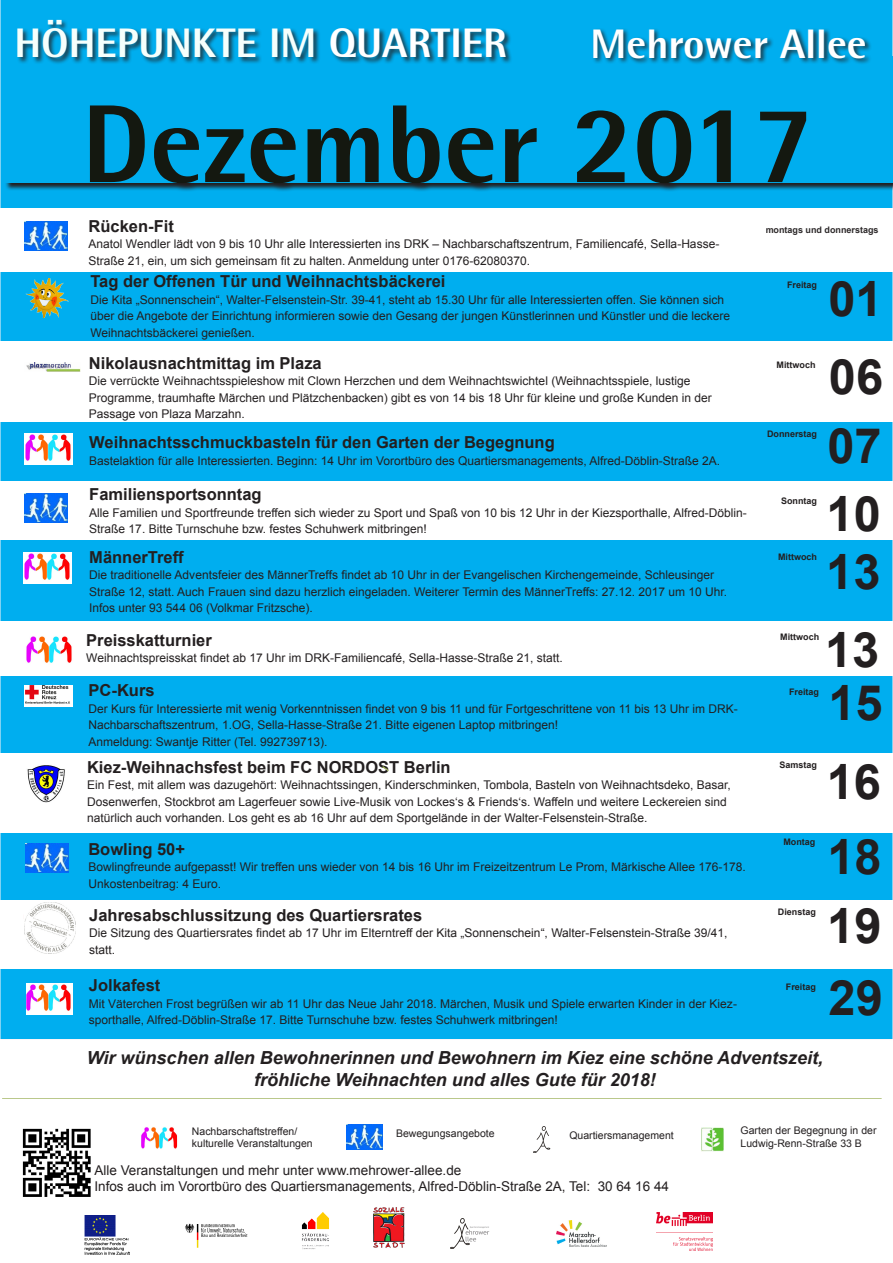
<style>
.page{position:relative;width:893px;height:1263px;background:#fff}
.page>*{position:absolute;margin:0;border:0;box-sizing:border-box;transform-origin:0 0}
.t1{font:111px "Rotis 75 TT";color:#141810}
.t2{font:700 48.75px "Arial";color:#231f20}
.t3{font:41.25px "Rotis 75 TT";color:#f5fffc}
.t4{font:41.25px "Rotis 75 TT";color:#fff}
.t5{font:italic 700 18px "Arial";color:#231f20}
.t6{font:700 16.5px "Arial";color:#231f20}
.t7{font:13.5px "Arial";color:#231f20}
.t8{font:12px/16.5px "Arial";color:#231f20}
.t9{font:10.5px "Arial";color:#231f20}
.t10{font:700 9px "Arial";color:#231f20}
.s1{color:#fff}
</style>
<div class="page">
<div style="left:0;top:0;width:893px;height:1039px;background:#00aeef"></div>
<hr style="left:2px;top:1098px;width:880px;height:1px;background:#94aa4c">
<img style="left:451px;top:1218px;width:38px;height:30px">
<div style="left:0;top:208px;width:893px;height:64px;background:#fff"></div>
<div style="left:0;top:341px;width:893px;height:80px;background:#fff"></div>
<div style="left:0;top:482px;width:893px;height:58px;background:#fff"></div>
<div style="left:0;top:621px;width:893px;height:54px;background:#fff"></div>
<div style="left:0;top:753px;width:893px;height:79px;background:#fff"></div>
<div style="left:0;top:900px;width:893px;height:68px;background:#fff"></div>
<svg style="left:5px;top:182px;width:888px;height:10px"></svg>
<div style="left:4px;top:56px;width:889px;height:126px;background:#00aeef"></div>
<img style="left:22px;top:1128px;width:69px;height:69px">
<div style="left:16px;top:19px;width:497px;height:45px;background:#231f20;opacity:.75"></div>
<img style="left:373px;top:1207px;width:32px;height:41px">
<img style="left:301px;top:1212px;width:29px;height:37px">
<div style="left:592px;top:28px;width:280px;height:37px;background:#231f20;opacity:.75"></div>
<img style="left:185px;top:1223px;width:63px;height:25px">
<img style="left:84px;top:1215px;width:45px;height:40px">
<img style="left:657px;top:1213px;width:55px;height:37px">
<div style="left:814px;top:553px;width:66px;height:51px;background:#00aeef"></div>
<img style="left:556px;top:1221px;width:50px;height:25px">
<img style="left:24px;top:433px;width:48px;height:31px">
<img style="left:24px;top:552px;width:48px;height:31px">
<img style="left:26px;top:636px;width:46px;height:27px">
<img style="left:26px;top:983px;width:47px;height:31px">
<img style="left:27px;top:765px;width:38px;height:38px">
<img style="left:141px;top:1127px;width:37px;height:22px">
<img style="left:346px;top:1125px;width:36px;height:24px">
<img style="left:701px;top:1127px;width:22px;height:24px">
<img style="left:533px;top:1127px;width:18px;height:25px">
<img style="left:25px;top:278px;width:44px;height:40px">
<img style="left:24px;top:221px;width:44px;height:30px">
<img style="left:24px;top:494px;width:44px;height:29px">
<img style="left:25px;top:843px;width:44px;height:29px">
<img style="left:25px;top:686px;width:48px;height:21px">
<img style="left:26px;top:363px;width:55px;height:8px">
<svg style="left:382px;top:766px;width:7px;height:6px"></svg>
<img style="left:24px;top:902px;width:51px;height:51px">
<p class="t3" style="left:15px;top:17px;width:494px">HÖHEPUNKTE IM <span class="s1">QUARTIER</span></p>
<p class="t4" style="left:591px;top:17px;width:278px">Mehrower Allee</p>
<p class="t1" style="left:82px;top:74px;width:734px">Dezember 2017</p>
<p class="t6" style="left:89px;top:214px;width:87px">Rücken-Fit</p>
<p class="t8" style="left:89px;top:236px;width:632px">Anatol Wendler lädt von 9 bis 10 Uhr alle Interessierten ins DRK – Nachbarschaftszentrum, Familiencafé, Sella-Hasse-</p>
<p class="t8" style="left:89px;top:252px;width:443px">Straße 21, ein, um sich gemeinsam fit zu halten. Anmeldung unter 0176-62080370.</p>
<p class="t6" style="left:90px;top:270px;width:357px">Tag der Offenen Tür und Weihnachtsbäckerei</p>
<p class="t8" style="left:90px;top:291px;width:641px">Die Kita „Sonnenschein“, Walter-Felsenstein-Str. 39-41, steht ab 15.30 Uhr für alle Interessierten offen. Sie können sich über die Angebote der Einrichtung informieren sowie den Gesang der jungen Künstlerinnen und Künstler und die leckere<br>Weihnachtsbäckerei genießen.</p>
<p class="t6" style="left:89px;top:351px;width:234px">Nikolausnachtmittag im Plaza</p>
<p class="t8" style="left:89px;top:373px;width:603px">Die verrückte Weihnachtsspieleshow mit Clown Herzchen und dem Weihnachtswichtel (Weihnachtsspiele, lustige</p>
<p class="t8" style="left:89px;top:389px;width:624px">Programme, traumhafte Märchen und Plätzchenbacken) gibt es von 14 bis 18 Uhr für kleine und große Kunden in der</p>
<p class="t8" style="left:89px;top:406px;width:158px">Passage von Plaza Marzahn.</p>
<p class="t6" style="left:89px;top:431px;width:467px">Weihnachtsschmuckbasteln für den Garten der Begegnung</p>
<p class="t8" style="left:89px;top:452px;width:632px">Bastelaktion für alle Interessierten. Beginn: 14 Uhr im Vorortbüro des Quartiersmanagements, Alfred-Döblin-Straße 2A.</p>
<p class="t10" style="left:765px;top:224px;width:115px">montags und donnerstags</p>
<p class="t10" style="left:787px;top:278px;width:32px">Freitag</p>
<p class="t2" style="left:828px;top:264px;width:56px">01</p>
<p class="t10" style="left:777px;top:359px;width:40px">Mittwoch</p>
<p class="t2" style="left:829px;top:342px;width:56px">06</p>
<p class="t10" style="left:767px;top:427px;width:52px">Donnerstag</p>
<p class="t2" style="left:827px;top:412px;width:56px">07</p>
<p class="t6" style="left:89px;top:483px;width:174px">Familiensportsonntag</p>
<p class="t8" style="left:89px;top:504px;width:659px">Alle Familien und Sportfreunde treffen sich wieder zu Sport und Spaß von 10 bis 12 Uhr in der Kiezsporthalle, Alfred-Döblin-<br>Straße 17. Bitte Turnschuhe bzw. festes Schuhwerk mitbringen!</p>
<p class="t2" style="left:827px;top:480px;width:56px">10</p>
<p class="t6" style="left:89px;top:545px;width:96px">MännerTreff</p>
<p class="t8" style="left:89px;top:566px;width:626px">Die traditionelle Adventsfeier des MännerTreffs findet ab 10 Uhr in der Evangelischen Kirchengemeinde, Schleusinger</p>
<p class="t8" style="left:89px;top:583px;width:639px">Straße 12, statt. Auch Frauen sind dazu herzlich eingeladen. Weiterer Termin des MännerTreffs: 27.12. 2017 um 10 Uhr.</p>
<p class="t8" style="left:89px;top:599px;width:225px">Infos unter 93 544 06 (Volkmar Fritzsche).</p>
<p class="t10" style="left:781px;top:495px;width:37px">Sonntag</p>
<p class="t2" style="left:826px;top:537px;width:56px">13</p>
<p class="t10" style="left:778px;top:551px;width:40px">Mittwoch</p>
<p class="t6" style="left:86px;top:628px;width:127px">Preisskatturnier</p>
<p class="t8" style="left:86px;top:650px;width:478px">Weihnachtspreisskat findet ab 17 Uhr im DRK-Familiencafé, Sella-Hasse-Straße 21, statt.</p>
<p class="t6" style="left:89px;top:679px;width:68px">PC-Kurs</p>
<p class="t8" style="left:89px;top:700px;width:651px">Der Kurs für Interessierte mit wenig Vorkenntnissen findet von 9 bis 11 und für Fortgeschrittene von 11 bis 13 Uhr im DRK-<br>Nachbarschaftszentrum, 1.OG, Sella-Hasse-Straße 21. Bitte eigenen Laptop mitbringen!</p>
<p class="t8" style="left:89px;top:733px;width:240px">Anmeldung: Swantje Ritter (Tel. 992739713).</p>
<p class="t6" style="left:87px;top:755px;width:365px">Kiez-Weihnachsfest beim FC NORDOST Berlin</p>
<p class="t8" style="left:87px;top:776px;width:645px">Ein Fest, mit allem was dazugehört: Weihnachtssingen, Kinderschminken, Tombola, Basteln von Weihnachtsdeko, Basar,<br>Dosenwerfen, Stockbrot am Lagerfeuer sowie Live-Musik von Lockes‘s &amp; Friends‘s. Waffeln und weitere Leckereien sind</p>
<p class="t8" style="left:87px;top:809px;width:562px">natürlich auch vorhanden. Los geht es ab 16 Uhr auf dem Sportgelände in der Walter-Felsenstein-Straße.</p>
<p class="t6" style="left:88px;top:837px;width:98px">Bowling 50+</p>
<p class="t8" style="left:88px;top:858px;width:659px">Bowlingfreunde aufgepasst! Wir treffen uns wieder von 14 bis 16 Uhr im Freizeitzentrum Le Prom, Märkische Allee 176-178.<br>Unkostenbeitrag: 4 Euro.</p>
<p class="t6" style="left:89px;top:903px;width:334px">Jahresabschlussitzung des Quartiersrates</p>
<p class="t8" style="left:89px;top:924px;width:640px">Die Sitzung des Quartiersrates findet ab 17 Uhr im Elterntreff der Kita „Sonnenschein“, Walter-Felsenstein-Straße 39/41, statt.</p>
<p class="t6" style="left:89px;top:974px;width:73px">Jolkafest</p>
<p class="t8" style="left:89px;top:995px;width:650px">Mit Väterchen Frost begrüßen wir ab 11 Uhr das Neue Jahr 2018. Märchen, Musik und Spiele erwarten Kinder in der Kiez&shy;sporthalle, Alfred-Döblin-Straße 17. Bitte Turnschuhe bzw. festes Schuhwerk mitbringen!</p>
<p class="t10" style="left:780px;top:631px;width:40px">Mittwoch</p>
<p class="t10" style="left:789px;top:686px;width:32px">Freitag</p>
<p class="t2" style="left:825px;top:615px;width:56px">13</p>
<p class="t2" style="left:828px;top:668px;width:56px">15</p>
<p class="t10" style="left:780px;top:759px;width:39px">Samstag</p>
<p class="t2" style="left:827px;top:747px;width:56px">16</p>
<p class="t10" style="left:783px;top:836px;width:33px">Montag</p>
<p class="t10" style="left:778px;top:905px;width:40px">Dienstag</p>
<p class="t10" style="left:786px;top:980px;width:32px">Freitag</p>
<p class="t2" style="left:827px;top:822px;width:56px">18</p>
<p class="t2" style="left:827px;top:891px;width:56px">19</p>
<p class="t2" style="left:829px;top:964px;width:56px">29</p>
<p class="t5" style="left:87px;top:1046px;width:738px">Wir wünschen allen Bewohnerinnen und Bewohnern im Kiez eine schöne Adventszeit,</p>
<p class="t5" style="left:254px;top:1067px;width:403px">fröhliche Weihnachten und alles Gute für 2018!</p>
<p class="t9" style="left:192px;top:1124px;width:107px">Nachbarschaftstreffen/</p>
<p class="t9" style="left:192px;top:1136px;width:122px">kulturelle Veranstaltungen</p>
<p class="t9" style="left:396px;top:1126px;width:100px">Bewegungsangebote</p>
<p class="t9" style="left:569px;top:1128px;width:106px">Quartiersmanagement</p>
<p class="t9" style="left:741px;top:1123px;width:137px">Garten der Begegnung in der</p>
<p class="t9" style="left:741px;top:1136px;width:123px">Ludwig-Renn-Straße 33 B</p>
<p class="t7" style="left:94px;top:1161px;width:368px">Alle Veranstaltungen und mehr unter www.mehrower-allee.de</p>
<p class="t7" style="left:94px;top:1177px;width:576px">Infos auch im Vorortbüro des Quartiersmanagements, Alfred-Döblin-Straße 2A, Tel: 30 64 16 44</p>
</div>
